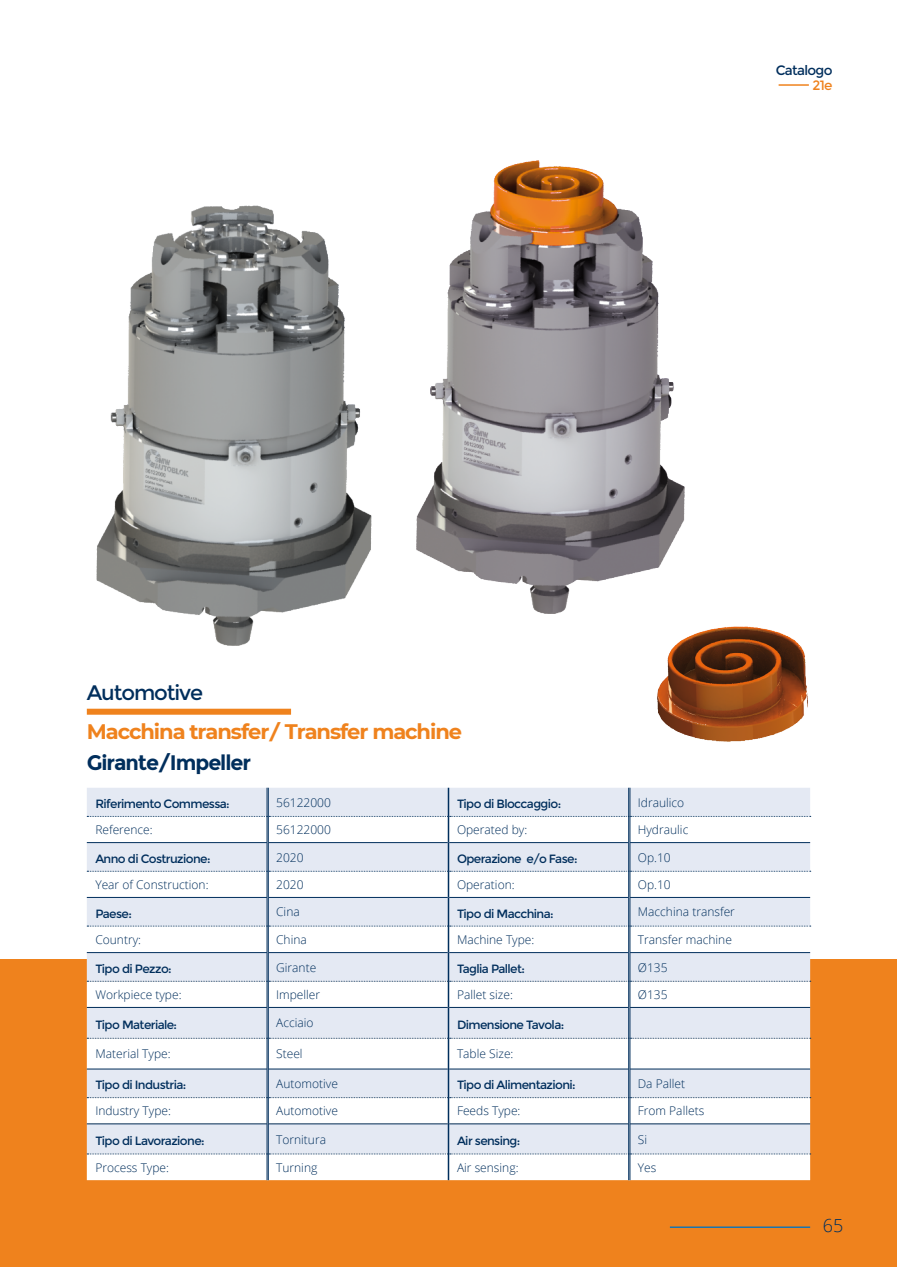
<style>
.page{position:relative;width:897px;height:1267px;background:#fff}
.page>*{position:absolute;margin:0;border:0;box-sizing:border-box;transform-origin:0 0}
.t1{font:700 21px/30.8px "Montserrat";letter-spacing:-.05em;color:#ef821d}
.t2{font:21px "Montserrat";letter-spacing:-.05em;color:#002e5c}
.t3{font:300 18px "Open Sans";color:#002e5c}
.t4{font:13.5px "Montserrat";letter-spacing:-.05em;color:#002e5c}
.t5{font:13.5px "Montserrat";color:#ef821d}
.t6{font:300 12px "Open Sans";color:#002e5c}
.t7{font:12px "Montserrat";letter-spacing:-.05em;color:#002e5c}
.s1{font-style:inherit}
.s2{color:#002e5c}
</style>
<div class="page">
<hr style="left:0;top:959px;width:2px;height:307px;background:#ef821d">
<div style="left:2px;top:959px;width:894px;height:307px;background:#ef821d"></div>
<hr style="left:669px;top:1226px;width:141px;height:1px;background:#1a75b0">
<hr style="left:778px;top:84px;width:30px;height:2px;background:#ef821d">
<img style="left:416px;top:160px;width:269px;height:454px">
<svg style="left:87px;top:1008px;width:723px;height:145px;background:#eaeef5"></svg>
<svg style="left:87px;top:1037px;width:723px;height:1px"></svg>
<hr style="left:87px;top:1007px;width:180px;height:1px;background:#002e5c">
<hr style="left:268px;top:1007px;width:179px;height:1px;background:#002e5c">
<hr style="left:449px;top:1007px;width:179px;height:1px;background:#002e5c">
<hr style="left:630px;top:1007px;width:180px;height:1px;background:#002e5c">
<hr style="left:87px;top:1123px;width:180px;height:1px;background:#002e5c">
<hr style="left:268px;top:1123px;width:179px;height:1px;background:#002e5c">
<hr style="left:449px;top:1123px;width:179px;height:1px;background:#002e5c">
<hr style="left:630px;top:1123px;width:180px;height:1px;background:#002e5c">
<hr style="left:267px;top:1007px;width:1px;height:31px;background:#002e5c">
<hr style="left:268px;top:1007px;width:1px;height:31px;background:#002e5c">
<hr style="left:267px;top:1038px;width:1px;height:30px;background:#002e5c">
<hr style="left:268px;top:1038px;width:1px;height:30px;background:#002e5c">
<hr style="left:267px;top:1123px;width:1px;height:30px;background:#002e5c">
<hr style="left:268px;top:1123px;width:1px;height:30px;background:#002e5c">
<svg style="left:87px;top:787px;width:723px;height:220px"></svg>
<hr style="left:628px;top:1007px;width:1px;height:31px;background:#002e5c">
<hr style="left:629px;top:1007px;width:1px;height:31px;background:#002e5c">
<hr style="left:628px;top:1038px;width:1px;height:30px;background:#002e5c">
<hr style="left:629px;top:1038px;width:1px;height:30px;background:#002e5c">
<svg style="left:87px;top:1068px;width:723px;height:55px;background:#e9edf3"></svg>
<hr style="left:628px;top:1123px;width:1px;height:30px;background:#002e5c">
<hr style="left:629px;top:1123px;width:1px;height:30px;background:#002e5c">
<svg style="left:87px;top:1153px;width:723px;height:27px;background:#f8f9fb"></svg>
<hr style="left:447px;top:787px;width:2px;height:29px;background:#002e5c">
<hr style="left:447px;top:816px;width:2px;height:26px;background:#002e5c">
<hr style="left:447px;top:842px;width:2px;height:29px;background:#002e5c">
<hr style="left:447px;top:871px;width:2px;height:26px;background:#002e5c">
<hr style="left:447px;top:897px;width:2px;height:29px;background:#002e5c">
<hr style="left:447px;top:926px;width:2px;height:26px;background:#002e5c">
<hr style="left:447px;top:952px;width:2px;height:29px;background:#002e5c">
<hr style="left:447px;top:981px;width:2px;height:26px;background:#002e5c">
<hr style="left:447px;top:1007px;width:2px;height:31px;background:#002e5c">
<hr style="left:447px;top:1038px;width:2px;height:30px;background:#002e5c">
<hr style="left:447px;top:1068px;width:2px;height:29px;background:#002e5c">
<hr style="left:447px;top:1097px;width:2px;height:26px;background:#002e5c">
<hr style="left:447px;top:1123px;width:2px;height:30px;background:#002e5c">
<hr style="left:447px;top:1153px;width:2px;height:27px;background:#002e5c">
<div style="left:87px;top:708px;width:204px;height:6px;background:#ef821d"></div>
<img style="left:657px;top:626px;width:151px;height:116px">
<img style="left:96px;top:205px;width:276px;height:441px">
<p class="t4" style="left:775px;top:62px;width:58px">Catalogo</p>
<p class="t5" style="left:812px;top:77px;width:22px">21e</p>
<p class="t2" style="left:87px;top:680px;width:118px">Automotive</p>
<p class="t1" style="left:87px;top:715px;width:377px">Macchina transfer<span class="s1">/</span> Transfer machine<br><span class="s2">Girante/Impeller</span></p>
<p class="t7" style="left:95px;top:796px;width:136px">Riferimento Commessa:</p>
<p class="t6" style="left:276px;top:794px;width:56px">56122000</p>
<p class="t7" style="left:457px;top:796px;width:106px">Tipo di Bloccaggio:</p>
<p class="t6" style="left:637px;top:794px;width:48px">Idraulico</p>
<p class="t6" style="left:95px;top:821px;width:59px">Reference:</p>
<p class="t6" style="left:276px;top:821px;width:56px">56122000</p>
<p class="t6" style="left:457px;top:821px;width:72px">Operated by:</p>
<p class="t6" style="left:637px;top:821px;width:52px">Hydraulic</p>
<p class="t7" style="left:95px;top:851px;width:117px">Anno di Costruzione:</p>
<p class="t6" style="left:276px;top:848px;width:29px">2020</p>
<p class="t7" style="left:457px;top:851px;width:122px">Operazione e/o Fase:</p>
<p class="t6" style="left:637px;top:848px;width:34px">Op.10</p>
<p class="t6" style="left:95px;top:876px;width:115px">Year of Construction:</p>
<p class="t6" style="left:276px;top:876px;width:29px">2020</p>
<p class="t6" style="left:457px;top:876px;width:59px">Operation:</p>
<p class="t6" style="left:637px;top:876px;width:34px">Op.10</p>
<p class="t7" style="left:95px;top:906px;width:38px">Paese:</p>
<p class="t6" style="left:276px;top:903px;width:25px">Cina</p>
<p class="t7" style="left:457px;top:906px;width:98px">Tipo di Macchina:</p>
<p class="t6" style="left:637px;top:903px;width:99px">Macchina transfer</p>
<p class="t6" style="left:95px;top:931px;width:47px">Country:</p>
<p class="t6" style="left:276px;top:931px;width:32px">China</p>
<p class="t6" style="left:457px;top:931px;width:79px">Machine Type:</p>
<p class="t6" style="left:637px;top:931px;width:96px">Transfer machine</p>
<p class="t7" style="left:95px;top:961px;width:78px">Tipo di Pezzo:</p>
<p class="t6" style="left:276px;top:958px;width:42px">Girante</p>
<p class="t7" style="left:457px;top:961px;width:69px">Taglia Pallet:</p>
<p class="t6" style="left:637px;top:958px;width:31px">Ø135</p>
<p class="t6" style="left:95px;top:986px;width:88px">Workpiece type:</p>
<p class="t6" style="left:276px;top:986px;width:46px">Impeller</p>
<p class="t6" style="left:457px;top:986px;width:57px">Pallet size:</p>
<p class="t6" style="left:637px;top:986px;width:31px">Ø135</p>
<p class="t7" style="left:95px;top:1017px;width:83px">Tipo Materiale:</p>
<p class="t6" style="left:276px;top:1014px;width:39px">Acciaio</p>
<p class="t7" style="left:457px;top:1017px;width:109px">Dimensione Tavola:</p>
<p class="t6" style="left:95px;top:1045px;width:77px">Material Type:</p>
<p class="t6" style="left:276px;top:1045px;width:28px">Steel</p>
<p class="t6" style="left:457px;top:1045px;width:58px">Table Size:</p>
<p class="t7" style="left:95px;top:1077px;width:93px">Tipo di Industria:</p>
<p class="t6" style="left:276px;top:1075px;width:63px">Automotive</p>
<p class="t7" style="left:457px;top:1077px;width:120px">Tipo di Alimentazioni:</p>
<p class="t6" style="left:637px;top:1075px;width:49px">Da Pallet</p>
<p class="t6" style="left:95px;top:1102px;width:77px">Industry Type:</p>
<p class="t6" style="left:276px;top:1102px;width:63px">Automotive</p>
<p class="t6" style="left:457px;top:1102px;width:65px">Feeds Type:</p>
<p class="t6" style="left:637px;top:1102px;width:68px">From Pallets</p>
<p class="t7" style="left:95px;top:1133px;width:111px">Tipo di Lavorazione:</p>
<p class="t6" style="left:276px;top:1130px;width:51px">Tornitura</p>
<p class="t7" style="left:457px;top:1133px;width:65px">Air sensing:</p>
<p class="t6" style="left:637px;top:1130px;width:11px">Si</p>
<p class="t6" style="left:95px;top:1158px;width:75px">Process Type:</p>
<p class="t6" style="left:276px;top:1158px;width:43px">Turning</p>
<p class="t6" style="left:457px;top:1158px;width:63px">Air sensing:</p>
<p class="t6" style="left:637px;top:1158px;width:20px">Yes</p>
<h2 class="t3" style="left:822px;top:1213px;width:22px">65</h2>
</div>
